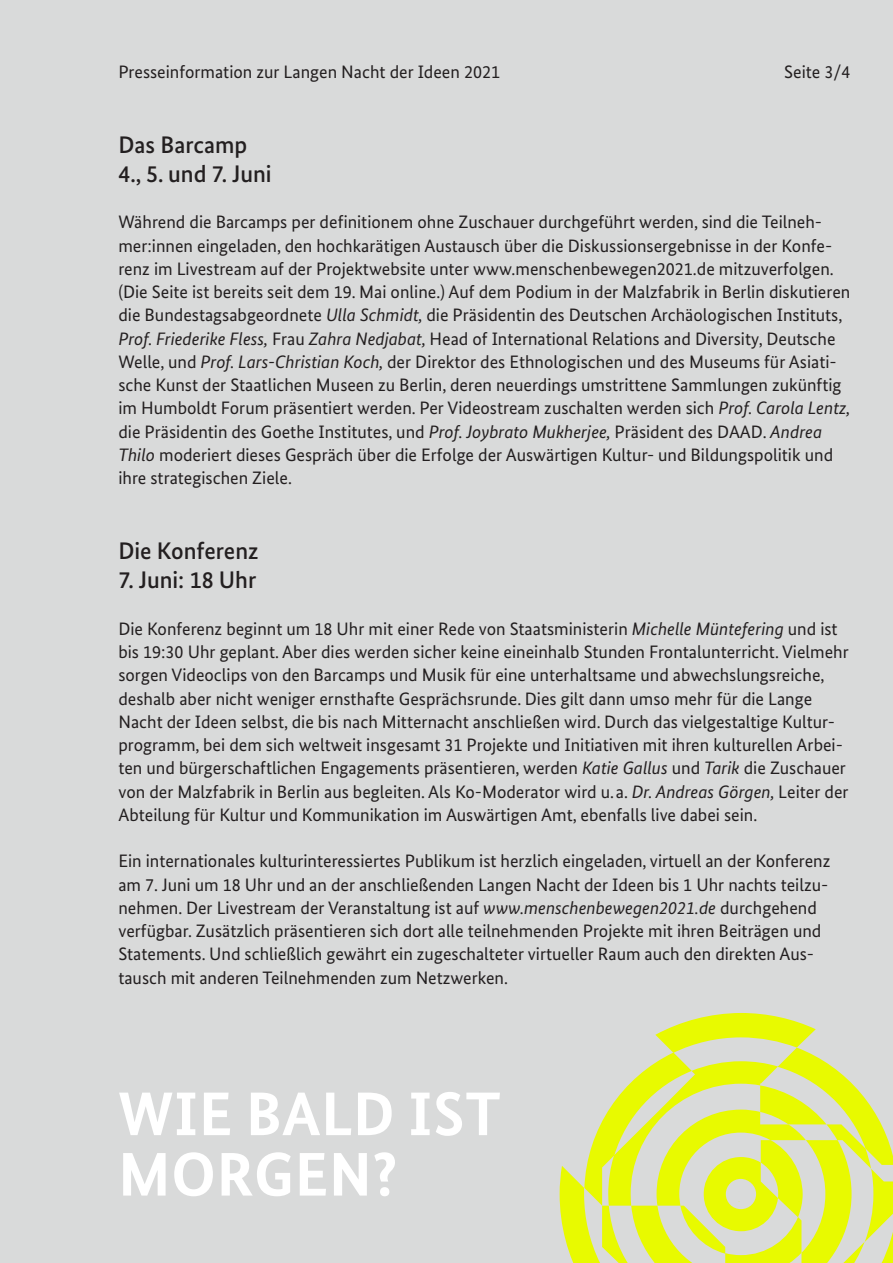
<style>
.page{position:relative;width:893px;height:1263px;background:#d9dada}
.page>*{position:absolute;margin:0;border:0;box-sizing:border-box;transform-origin:0 0}
.t1{font:700 61.65px "Bundes Sans";letter-spacing:.01em;color:#fff}
.Fließ{font:500 24px "Bundes Sans";color:#231f20}
.Fließ-2{font:18px/23.2px "Bundes Sans";color:#231f20}
.s1{font-style:italic}
</style>
<div class="page">
<svg style="left:560px;top:1013px;width:333px;height:250px"></svg>
<p class="Fließ-2" style="left:118px;top:60px;width:383px">Presseinformation zur Langen Nacht der Ideen 2021</p>
<p class="Fließ-2" style="left:784px;top:60px;width:68px">Seite 3/4</p>
<p class="Fließ" style="left:118px;top:130px;width:130px">Das Barcamp</p>
<p class="Fließ" style="left:118px;top:159px;width:155px">4., 5. und 7. Juni</p>
<p class="Fließ-2" style="left:118px;top:210px;width:734px">Während die Barcamps per definitionem ohne Zuschauer durchgeführt werden, sind die Teilneh&shy;mer:innen eingeladen, den hochkarätigen Austausch über die Diskussionsergebnisse in der Konfe&shy;renz im Livestream auf der Projektwebsite unter www.menschenbewegen2021.de mitzuverfolgen. (Die Seite ist bereits seit dem 19. Mai online.) Auf dem Podium in der Malzfabrik in Berlin diskutieren die Bundestagsabgeordnete <span class="s1">Ulla Schmidt,</span> die Präsidentin des Deutschen Archäologischen Instituts, <span class="s1">Prof. Friederike Fless,</span> Frau <span class="s1">Zahra Nedjabat,</span> Head of International Relations and Diversity, Deutsche Welle, und <span class="s1">Prof. Lars-Christian Koch,</span> der Direktor des Ethnologischen und des Museums für Asiati&shy;sche Kunst der Staatlichen Museen zu Berlin, deren neuerdings umstrittene Sammlungen zukünftig im Humboldt Forum präsentiert werden. Per Videostream zuschalten werden sich <span class="s1">Prof. Carola Lentz, </span>die Präsidentin des Goethe Institutes, und <span class="s1">Prof. Joybrato Mukherjee,</span> Präsident des DAAD. <span class="s1">Andrea Thilo</span> moderiert dieses Gespräch über die Erfolge der Auswärtigen Kultur- und Bildungspolitik und ihre strategischen Ziele.</p>
<p class="Fließ" style="left:118px;top:537px;width:142px">Die Konferenz</p>
<p class="Fließ" style="left:118px;top:565px;width:140px">7. Juni: 18 Uhr</p>
<p class="Fließ-2" style="left:118px;top:617px;width:732px">Die Konferenz beginnt um 18 Uhr mit einer Rede von Staatsministerin <span class="s1">Michelle Müntefering</span> und ist bis 19:30 Uhr geplant. Aber dies werden sicher keine eineinhalb Stunden Frontalunterricht. Vielmehr sorgen Videoclips von den Barcamps und Musik für eine unterhaltsame und abwechslungsreiche, deshalb aber nicht weniger ernsthafte Gesprächsrunde. Dies gilt dann umso mehr für die Lange Nacht der Ideen selbst, die bis nach Mitternacht anschließen wird. Durch das vielgestaltige Kultur&shy;programm, bei dem sich weltweit insgesamt 31 Projekte und Initiativen mit ihren kulturellen Arbei&shy;ten und bürgerschaftlichen Engagements präsentieren, werden <span class="s1">Katie Gallus</span> und <span class="s1">Tarik</span> die Zuschauer von der Malzfabrik in Berlin aus begleiten. Als Ko-Moderator wird u.a. <span class="s1">Dr. Andreas Görgen,</span> Leiter der Abteilung für Kultur und Kommunikation im Auswärtigen Amt, ebenfalls live dabei sein.</p>
<p class="Fließ-2" style="left:118px;top:849px;width:714px">Ein internationales kulturinteressiertes Publikum ist herzlich eingeladen, virtuell an der Konferenz am 7. Juni um 18 Uhr und an der anschließenden Langen Nacht der Ideen bis 1 Uhr nachts teilzu&shy;nehmen. Der Livestream der Veranstaltung ist auf <span class="s1">www.menschenbewegen2021.de</span> durchgehend verfügbar. Zusätzlich präsentieren sich dort alle teilnehmenden Projekte mit ihren Beiträgen und Statements. Und schließlich gewährt ein zugeschalteter virtueller Raum auch den direkten Aus&shy;tausch mit anderen Teilnehmenden zum Netzwerken.</p>
<p class="t1" style="left:118px;top:1076px;width:384px">WIE BALD IST</p>
<p class="t1" style="left:118px;top:1137px;width:281px">MORGEN?</p>
</div>
